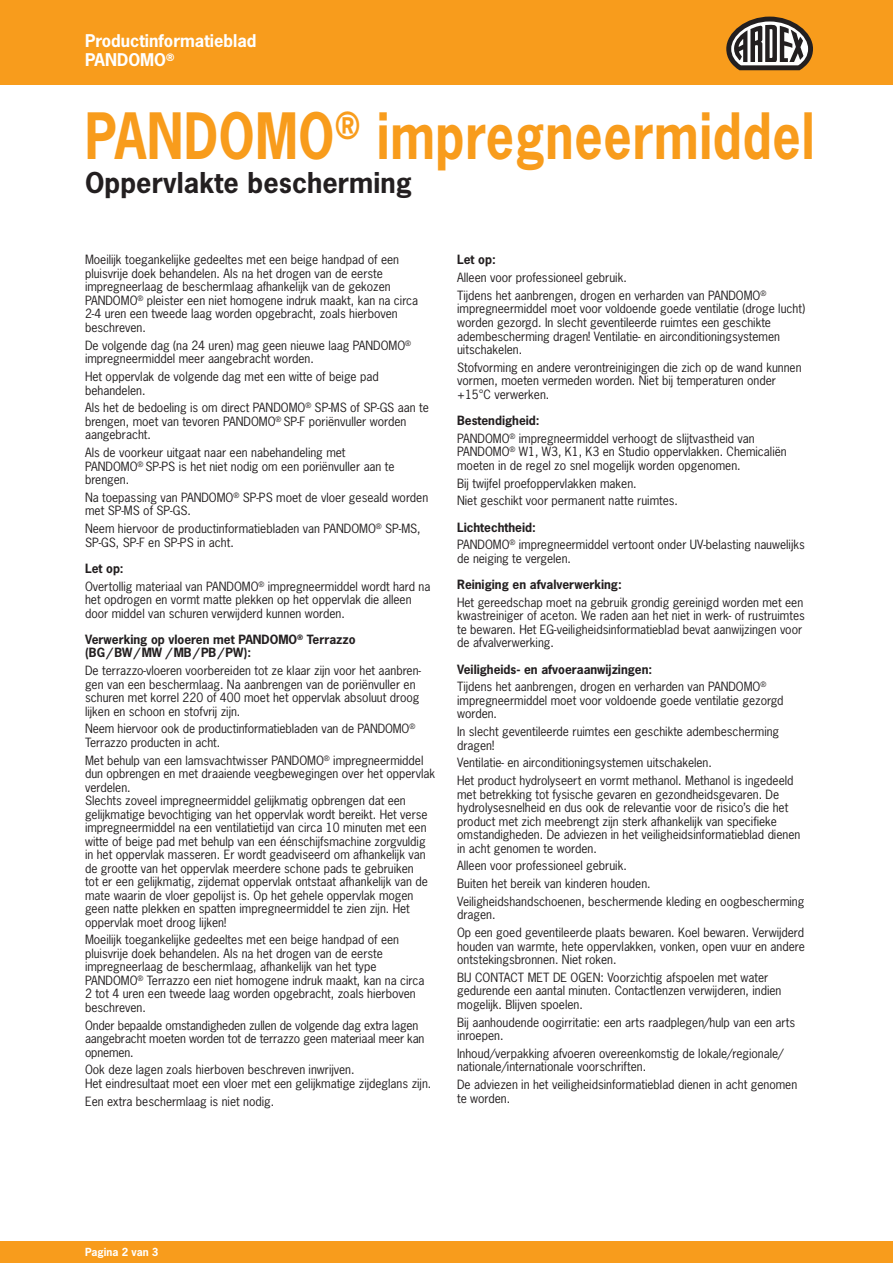
<style>
.page{position:relative;width:893px;height:1263px;background:#fff}
.page>*{position:absolute;margin:0;border:0;box-sizing:border-box;transform-origin:0 0}
.t1{font:700 60px "News Gothic Std";letter-spacing:.015em;color:#f89c1c;scale:.83 1}
.t2{font:700 27px "News Gothic Std";letter-spacing:.005em;color:#231f20}
.t3{font:700 16.5px/19.5px "News Gothic Std";color:#fff}
.t4{font:12px/13.5px "News Gothic Std";color:#231f20}
.t5{font:700 12px/13.5px "News Gothic Std";color:#231f20}
.t6{font:700 10.5px "News Gothic Std";color:#fff}
.s1{font-weight:700}
</style>
<div class="page">
<div style="left:0;top:0;width:893px;height:85px;background:#f89c1c"></div>
<div style="left:0;top:1242px;width:893px;height:21px;background:#f89c1c"></div>
<svg style="left:726px;top:17px;width:87px;height:53px"></svg>
<h3 class="t3" style="left:85px;top:31px;width:173px">Productinformatieblad<br>PANDOMO<sup>®</sup></h3>
<h1 class="t1" style="left:85px;top:97px;width:880px">PANDOMO<sup>®</sup> impregneermiddel</h1>
<h2 class="t2" style="left:85px;top:165px;width:328px">Oppervlakte bescherming</h2>
<p class="t4" style="left:85px;top:253px;width:335px">Moeilijk toegankelijke gedeeltes met een beige handpad of een pluisvrije doek behandelen. Als na het drogen van de eerste impregneerlaag de beschermlaag afhankelijk van de gekozen PANDOMO<sup>®</sup> pleister een niet homogene indruk maakt, kan na circa 2-4 uren een tweede laag worden opgebracht, zoals hierboven beschreven.</p>
<p class="t4" style="left:85px;top:338px;width:327px">De volgende dag (na 24 uren) mag geen nieuwe laag PANDOMO<sup>® </sup>impregneermiddel meer aangebracht worden.</p>
<p class="t4" style="left:85px;top:370px;width:295px">Het oppervlak de volgende dag met een witte of beige pad behandelen.</p>
<p class="t4" style="left:85px;top:401px;width:345px">Als het de bedoeling is om direct PANDOMO<sup>®</sup> SP-MS of SP-GS aan te brengen, moet van tevoren PANDOMO<sup>®</sup> SP-F poriënvuller worden aangebracht.</p>
<p class="t4" style="left:85px;top:446px;width:311px">Als de voorkeur uitgaat naar een nabehandeling met<br>PANDOMO<sup>®</sup> SP-PS is het niet nodig om een poriënvuller aan te brengen.</p>
<p class="t4" style="left:85px;top:490px;width:345px">Na toepassing van PANDOMO<sup>®</sup> SP-PS moet de vloer geseald worden met SP-MS of SP-GS.</p>
<p class="t4" style="left:85px;top:522px;width:337px">Neem hiervoor de productinformatiebladen van PANDOMO<sup>®</sup> SP-MS,<br>SP-GS, SP-F en SP-PS in acht.</p>
<p class="t4" style="left:85px;top:559px;width:347px;line-height:17.7px"><span class="s1">Let op:<br></span>Overtollig materiaal van PANDOMO<sup>®</sup> impregneermiddel wordt hard na</p>
<p class="t4" style="left:85px;top:593px;width:328px">het opdrogen en vormt matte plekken op het oppervlak die alleen door middel van schuren verwijderd kunnen worden.</p>
<p class="t5" style="left:85px;top:632px;width:272px">Verwerking op vloeren met PANDOMO<sup>®</sup> Terrazzo (BG/BW/MW /MB/PB/PW):</p>
<p class="t4" style="left:85px;top:664px;width:337px">De terrazzo-vloeren voorbereiden tot ze klaar zijn voor het aanbren&shy;gen van een beschermlaag. Na aanbrengen van de poriënvuller en schuren met korrel 220 of 400 moet het oppervlak absoluut droog lijken en schoon en stofvrij zijn.</p>
<p class="t4" style="left:85px;top:722px;width:332px">Neem hiervoor ook de productinformatiebladen van de PANDOMO<sup>®<br></sup>Terrazzo producten in acht.</p>
<p class="t4" style="left:85px;top:753px;width:352px">Met behulp van een lamsvachtwisser PANDOMO<sup>®</sup> impregneermiddel dun opbrengen en met draaiende veegbewegingen over het oppervlak verdelen.<br>Slechts zoveel impregneermiddel gelijkmatig opbrengen dat een gelijkmatige bevochtiging van het oppervlak wordt bereikt. Het verse impregneermiddel na een ventilatietijd van circa 10 minuten met een witte of beige pad met behulp van een éénschijfsmachine zorgvuldig in het oppervlak masseren. Er wordt geadviseerd om afhankelijk van de grootte van het oppervlak meerdere schone pads te gebruiken<br>tot er een gelijkmatig, zijdemat oppervlak ontstaat afhankelijk van de mate waarin de vloer gepolijst is. Op het gehele oppervlak mogen geen natte plekken en spatten impregneermiddel te zien zijn. Het oppervlak moet droog lijken!</p>
<p class="t4" style="left:85px;top:933px;width:341px">Moeilijk toegankelijke gedeeltes met een beige handpad of een pluisvrije doek behandelen. Als na het drogen van de eerste impregneerlaag de beschermlaag, afhankelijk van het type PANDOMO<sup>®</sup> Terrazzo een niet homogene indruk maakt, kan na circa 2 tot 4 uren een tweede laag worden opgebracht, zoals hierboven beschreven.</p>
<p class="t4" style="left:85px;top:1018px;width:341px">Onder bepaalde omstandigheden zullen de volgende dag extra lagen aangebracht moeten worden tot de terrazzo geen materiaal meer kan opnemen.</p>
<p class="t4" style="left:85px;top:1063px;width:348px">Ook deze lagen zoals hierboven beschreven inwrijven.<br>Het eindresultaat moet een vloer met een gelijkmatige zijdeglans zijn.</p>
<p class="t4" style="left:85px;top:1094px;width:191px">Een extra beschermlaag is niet nodig.</p>
<p class="t5" style="left:457px;top:253px;width:40px">Let op:</p>
<p class="t4" style="left:457px;top:269px;width:311px;line-height:17.7px">Alleen voor professioneel gebruik.<br>Tijdens het aanbrengen, drogen en verharden van PANDOMO<sup>®</sup></p>
<p class="t4" style="left:457px;top:302px;width:350px">impregneermiddel moet voor voldoende goede ventilatie (droge lucht) worden gezorgd. In slecht geventileerde ruimtes een geschikte adembescherming dragen! Ventilatie- en airconditioningsystemen uitschakelen.</p>
<p class="t4" style="left:457px;top:360px;width:346px">Stofvorming en andere verontreinigingen die zich op de wand kunnen vormen, moeten vermeden worden. Niet bij temperaturen onder +15°C verwerken.</p>
<p class="t4" style="left:457px;top:411px;width:299px;line-height:17.7px"><span class="s1">Bestendigheid:<br></span>PANDOMO<sup>®</sup> impregneermiddel verhoogt de slijtvastheid van</p>
<p class="t4" style="left:457px;top:445px;width:331px">PANDOMO<sup>®</sup> W1, W3, K1, K3 en Studio oppervlakken. Chemicaliën moeten in de regel zo snel mogelijk worden opgenomen.</p>
<p class="t4" style="left:457px;top:474px;width:222px;line-height:17.7px">Bij twijfel proefoppervlakken maken.<br>Niet geschikt voor permanent natte ruimtes.</p>
<p class="t4" style="left:457px;top:518px;width:349px;line-height:17.7px"><span class="s1">Lichtechtheid:<br></span>PANDOMO<sup>®</sup> impregneermiddel vertoont onder UV-belasting nauwelijks</p>
<p class="t4" style="left:457px;top:551px;width:115px">de neiging te vergelen.</p>
<p class="t5" style="left:457px;top:577px;width:166px">Reiniging en afvalverwerking:</p>
<p class="t4" style="left:457px;top:595px;width:349px">Het gereedschap moet na gebruik grondig gereinigd worden met een kwastreiniger of aceton. We raden aan het niet in werk- of rustruimtes te bewaren. Het EG-veiligheidsinformatieblad bevat aanwijzingen voor de afvalverwerking.</p>
<p class="t4" style="left:457px;top:660px;width:311px;line-height:17.7px"><span class="s1">Veiligheids- en afvoeraanwijzingen:<br></span>Tijdens het aanbrengen, drogen en verharden van PANDOMO<sup>®</sup></p>
<p class="t4" style="left:457px;top:693px;width:328px">impregneermiddel moet voor voldoende goede ventilatie gezorgd worden.</p>
<p class="t4" style="left:457px;top:725px;width:324px">In slecht geventileerde ruimtes een geschikte adembescherming dragen!</p>
<p class="t4" style="left:457px;top:754px;width:338px;line-height:17.7px">Ventilatie- en airconditioningsystemen uitschakelen.<br>Het product hydrolyseert en vormt methanol. Methanol is ingedeeld</p>
<p class="t4" style="left:457px;top:787px;width:345px">met betrekking tot fysische gevaren en gezondheidsgevaren. De hydrolysesnelheid en dus ook de relevantie voor de risico’s die het product met zich meebrengt zijn sterk afhankelijk van specifieke omstandigheden. De adviezen in het veiligheidsinformatieblad dienen in acht genomen te worden.</p>
<p class="t4" style="left:457px;top:857px;width:349px;line-height:17.7px">Alleen voor professioneel gebruik.<br>Buiten het bereik van kinderen houden.<br>Veiligheidshandschoenen, beschermende kleding en oogbescherming</p>
<p class="t4" style="left:457px;top:906px;width:349px;line-height:17.7px">dragen.<br>Op een goed geventileerde plaats bewaren. Koel bewaren. Verwijderd</p>
<p class="t4" style="left:457px;top:939px;width:349px">houden van warmte, hete oppervlakken, vonken, open vuur en andere ontstekingsbronnen. Niet roken.</p>
<p class="t4" style="left:457px;top:970px;width:326px">BIJ CONTACT MET DE OGEN: Voorzichtig afspoelen met water gedurende een aantal minuten. Contactlenzen verwijderen, indien mogelijk. Blijven spoelen.</p>
<p class="t4" style="left:457px;top:1015px;width:340px">Bij aanhoudende oogirritatie: een arts raadplegen/hulp van een arts inroepen.</p>
<p class="t4" style="left:457px;top:1046px;width:328px">Inhoud/verpakking afvoeren overeenkomstig de lokale/regionale/ nationale/internationale voorschriften.</p>
<p class="t4" style="left:457px;top:1078px;width:342px">De adviezen in het veiligheidsinformatieblad dienen in acht genomen te worden.</p>
<p class="t6" style="left:85px;top:1245px;width:75px">Pagina 2 van 3</p>
</div>
